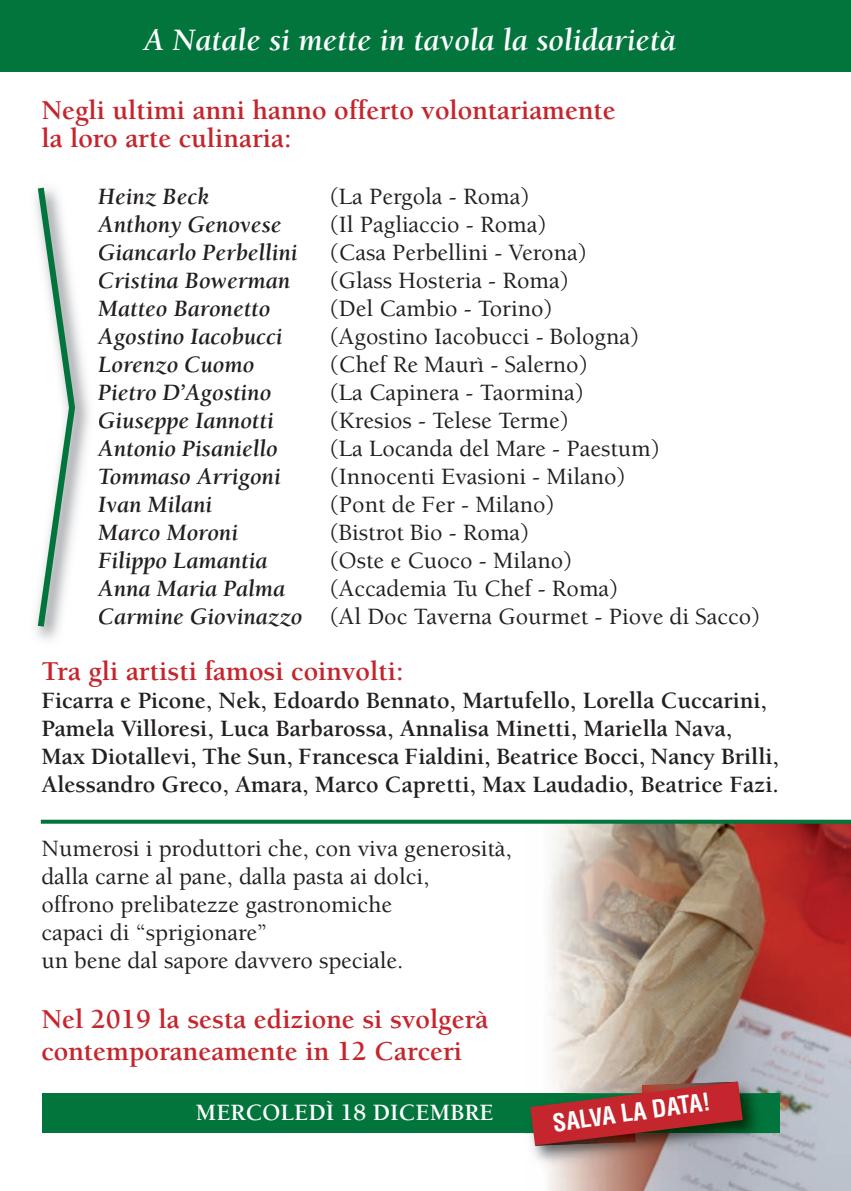
<style>
.page{position:relative;width:851px;height:1191px;background:#fff}
.page>*{position:absolute;margin:0;border:0;box-sizing:border-box;transform-origin:0 0}
.t1{font:italic 700 32px "Berkeley";color:#fff}
.t2{font:700 28px/28px "Berkeley";color:#c5252c}
.t3{font:500 24px/28px "Berkeley";color:#231f20}
.t4{font:700 24px/28px "Berkeley";color:#231f20}
.t5{font:italic 700 24px "Berkeley";color:#231f20}
.t6{font:700 24px "Berkeley";color:#fff}
.t7{font:700 condensed 24px "Helvetica";color:#fff}
.s1{font-weight:700;font-style:italic}
</style>
<div class="page">
<img style="left:525px;top:823px;width:325px;height:368px">
<div style="left:0;top:0;width:850px;height:72px;background:#01753c"></div>
<div style="left:42px;top:1093px;width:737px;height:40px;background:#01753c"></div>
<img style="left:642px;top:1070px;width:122px;height:23px">
<img style="left:525px;top:1133px;width:245px;height:40px">
<img style="left:742px;top:1093px;width:23px;height:40px">
<svg style="left:523px;top:1081px;width:219px;height:71px;background:#a1524e"></svg>
<svg style="left:34px;top:185px;width:44px;height:448px"></svg>
<svg style="left:41px;top:819px;width:809px;height:4px;background:#2e8d5e"></svg>
<h1 class="t1" style="left:144px;top:27px;width:533px">A Natale si mette in tavola la solidarietà</h1>
<p class="t2" style="left:41px;top:99px;width:576px">Negli ultimi anni hanno offerto volontariamente la loro arte culinaria:</p>
<p class="t5" style="left:98px;top:187px;width:112px">Heinz Beck</p>
<p class="t3" style="left:329px;top:184px;width:201px">(La Pergola - Roma)</p>
<p class="t5" style="left:98px;top:215px;width:185px">Anthony Genovese</p>
<p class="t3" style="left:329px;top:212px;width:219px">(Il Pagliaccio - Roma)</p>
<p class="t5" style="left:98px;top:243px;width:201px">Giancarlo Perbellini</p>
<p class="t3" style="left:329px;top:240px;width:259px">(Casa Perbellini - Verona)</p>
<p class="t5" style="left:98px;top:271px;width:193px">Cristina Bowerman</p>
<p class="t3" style="left:329px;top:268px;width:241px">(Glass Hosteria - Roma)</p>
<p class="t5" style="left:98px;top:299px;width:174px">Matteo Baronetto</p>
<p class="t3" style="left:329px;top:296px;width:225px">(Del Cambio - Torino)</p>
<p class="t5" style="left:98px;top:327px;width:186px">Agostino Iacobucci</p>
<p class="t3" style="left:329px;top:324px;width:311px">(Agostino Iacobucci - Bologna)</p>
<p class="t5" style="left:98px;top:355px;width:158px">Lorenzo Cuomo</p>
<p class="t3" style="left:329px;top:352px;width:260px">(Chef Re Maurì - Salerno)</p>
<p class="t5" style="left:98px;top:383px;width:174px">Pietro D’Agostino</p>
<p class="t3" style="left:329px;top:380px;width:256px">(La Capinera - Taormina)</p>
<p class="t5" style="left:98px;top:411px;width:177px">Giuseppe Iannotti</p>
<p class="t3" style="left:329px;top:408px;width:241px">(Kresios - Telese Terme)</p>
<p class="t5" style="left:98px;top:439px;width:181px">Antonio Pisaniello</p>
<p class="t3" style="left:329px;top:436px;width:332px">(La Locanda del Mare - Paestum)</p>
<p class="t5" style="left:98px;top:467px;width:184px">Tommaso Arrigoni</p>
<p class="t3" style="left:329px;top:464px;width:298px">(Innocenti Evasioni - Milano)</p>
<p class="t5" style="left:98px;top:495px;width:116px">Ivan Milani</p>
<p class="t3" style="left:329px;top:492px;width:227px">(Pont de Fer - Milano)</p>
<p class="t5" style="left:98px;top:523px;width:141px">Marco Moroni</p>
<p class="t3" style="left:329px;top:520px;width:201px">(Bistrot Bio - Roma)</p>
<p class="t5" style="left:98px;top:551px;width:171px">Filippo Lamantia</p>
<p class="t3" style="left:329px;top:548px;width:244px">(Oste e Cuoco - Milano)</p>
<p class="t5" style="left:98px;top:579px;width:188px">Anna Maria Palma</p>
<p class="t3" style="left:98px;top:576px;width:663px;text-indent:231px">(Accademia Tu Chef - Roma)<br><span class="s1">Carmine Giovinazzo</span> (Al Doc Taverna Gourmet - Piove di Sacco)</p>
<p class="t2" style="left:41px;top:659px;width:363px">Tra gli artisti famosi coinvolti:</p>
<p class="t4" style="left:41px;top:688px;width:739px">Ficarra e Picone, Nek, Edoardo Bennato, Martufello, Lorella Cuccarini, Pamela Villoresi, Luca Barbarossa, Annalisa Minetti, Mariella Nava, Max Diotallevi, The Sun, Francesca Fialdini, Beatrice Bocci, Nancy Brilli, Alessandro Greco, Amara, Marco Capretti, Max Laudadio, Beatrice Fazi.</p>
<p class="t3" style="left:41px;top:836px;width:472px">Numerosi i produttori che, con viva generosità, dalla carne al pane, dalla pasta ai dolci,<br>offrono prelibatezze gastronomiche<br>capaci di “sprigionare”<br>un bene dal sapore davvero speciale.</p>
<p class="t2" style="left:41px;top:1005px;width:448px;line-height:32px">Nel 2019 la sesta edizione si svolgerà contemporaneamente in 12 Carceri</p>
<p class="t6" style="left:196px;top:1103px;width:299px">MERCOLEDÌ 18 DICEMBRE</p>
<p class="t7" style="left:551px;top:1109px;width:160px;rotate:-8deg">SALVA LA DATA!</p>
</div>
